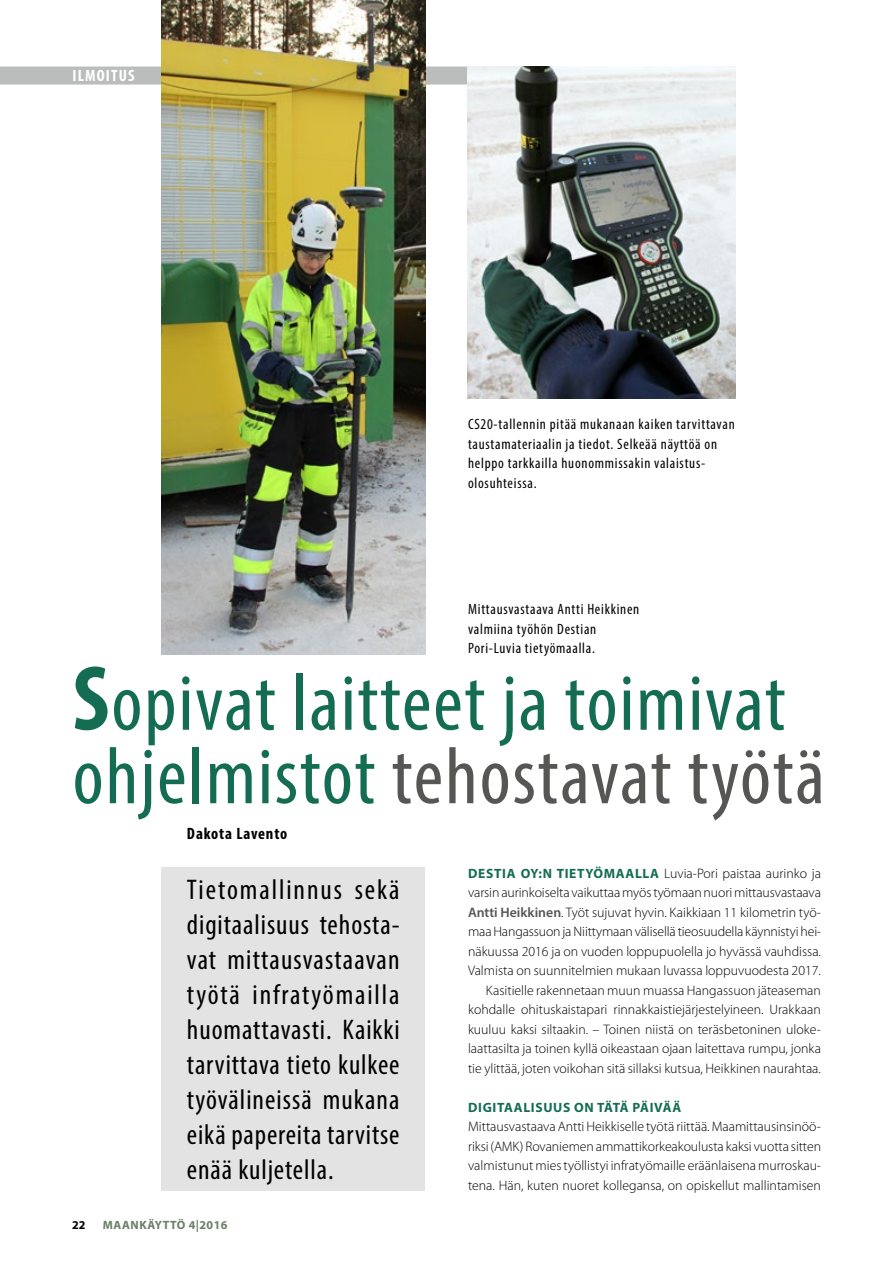
<style>
.page{position:relative;width:893px;height:1263px;background:#fff}
.page>*{position:absolute;margin:0;border:0;box-sizing:border-box;transform-origin:0 0}
.t1{font:condensed 81px/73.5px "Myriad Pro";letter-spacing:.025em;color:#146d53}
.t2{font:condensed 28.5px/35px "Myriad Pro";letter-spacing:.03em;color:#000;text-align:justify}
.t3{font:700 condensed 16.5px "Myriad Pro";letter-spacing:.05em;color:#000}
.t4{font:700 condensed 16.5px "Myriad Pro";letter-spacing:.07em;color:#fff}
.t5{font:condensed 15px/19.5px "Myriad Pro";letter-spacing:.05em;color:#000}
.t6{font:300 13.8px/19.5px "Myriad Pro";color:#000;text-align:right}
.t7{font:700 13.5px "Myriad Pro";letter-spacing:.05em;color:#146d53}
.t8{font:700 12px "Myriad Pro";letter-spacing:.05em;color:#6b7f68}
.t9{font:700 12px "Myriad Pro";color:#000}
.s1{font-weight:700;font-size:93px}
.s2{color:#565655}
.s3{font-weight:700;font-size:13.5px;color:#146d53}
.s4{font-weight:600;color:#565655}
</style>
<div class="page">
<div style="left:0;top:67px;width:476px;height:18px;background:#bbbcbc"></div>
<div style="left:161px;top:867px;width:264px;height:324px;background:#e3e3e3"></div>
<img style="left:161px;top:0;width:264px;height:654px">
<img style="left:468px;top:67px;width:268px;height:332px">
<p class="t4" style="left:72px;top:65px;width:64px">ILMOITUS</p>
<p class="t5" style="left:468px;top:414px;width:268px">CS20-tallennin pitää mukanaan kaiken tarvittavan taustamateriaalin ja tiedot. Selkeää näyttöä on helppo tarkkailla huonommissakin valaistus&shy;olosuhteissa.</p>
<p class="t5" style="left:468px;top:599px;width:173px">Mittausvastaava Antti Heikkinen valmiina työhön Destian<br>Pori-Luvia tietyömaalla.</p>
<h1 class="t1" style="left:73px;top:665px;width:754px"><span class="s1">S</span>opivat laitteet ja toimivat ohjelmistot <span class="s2">tehostavat työtä</span></h1>
<p class="t3" style="left:187px;top:823px;width:102px">Dakota Lavento</p>
<h2 class="t2" style="left:187px;top:872px;width:214px">Tietomallinnus sekä digitaalisuus tehosta&shy;vat mittausvastaavan työtä infratyömailla huomattavasti. Kaikki tarvittava tieto kulkee työvälineissä mukana eikä papereita tarvitse enää kuljetella.</h2>
<p class="t9" style="left:72px;top:1217px;width:15px">22</p>
<p class="t8" style="left:103px;top:1217px;width:126px">MAANKÄYTTÖ 4|2016</p>
<p class="t6" style="left:468px;top:863px;width:354px"><span class="s3">DESTIA OY:N TIETYÖMAALLA</span> Luvia-Pori paistaa aurinko ja varsin aurinkoiselta vaikuttaa myös työmaan nuori mittausvastaava <span class="s4">Antti Heikkinen</span>. Työt sujuvat hyvin. Kaikkiaan 11 kilometrin työ&shy;maa Hangassuon ja Niittymaan välisellä tieosuudella käynnistyi hei&shy;näkuussa 2016 ja on vuoden loppupuolella jo hyvässä vauhdissa.<br>Valmista on suunnitelmien mukaan luvassa loppuvuodesta 2017.<br>Kasitielle rakennetaan muun muassa Hangassuon jäteaseman kohdalle ohituskaistapari rinnakkaistiejärjestelyineen. Urakkaan kuuluu kaksi siltaakin. – Toinen niistä on teräsbetoninen uloke&shy;laattasilta ja toinen kyllä oikeastaan ojaan laitettava rumpu, jonka tie ylittää, joten voikohan sitä sillaksi kutsua, Heikkinen naurahtaa.</p>
<p class="t7" style="left:468px;top:1098px;width:214px">DIGITAALISUUS ON TÄTÄ PÄIVÄÄ</p>
<p class="t6" style="left:468px;top:1117px;width:355px;text-align:justify">Mittausvastaava Antti Heikkiselle työtä riittää. Maamittausinsinöö&shy;riksi (AMK) Rovaniemen ammattikorkeakoulusta kaksi vuotta sitten valmistunut mies työllistyi infratyömaille eräänlaisena murroskau&shy;tena. Hän, kuten nuoret kollegansa, on opiskellut mallintamisen</p>
</div>
